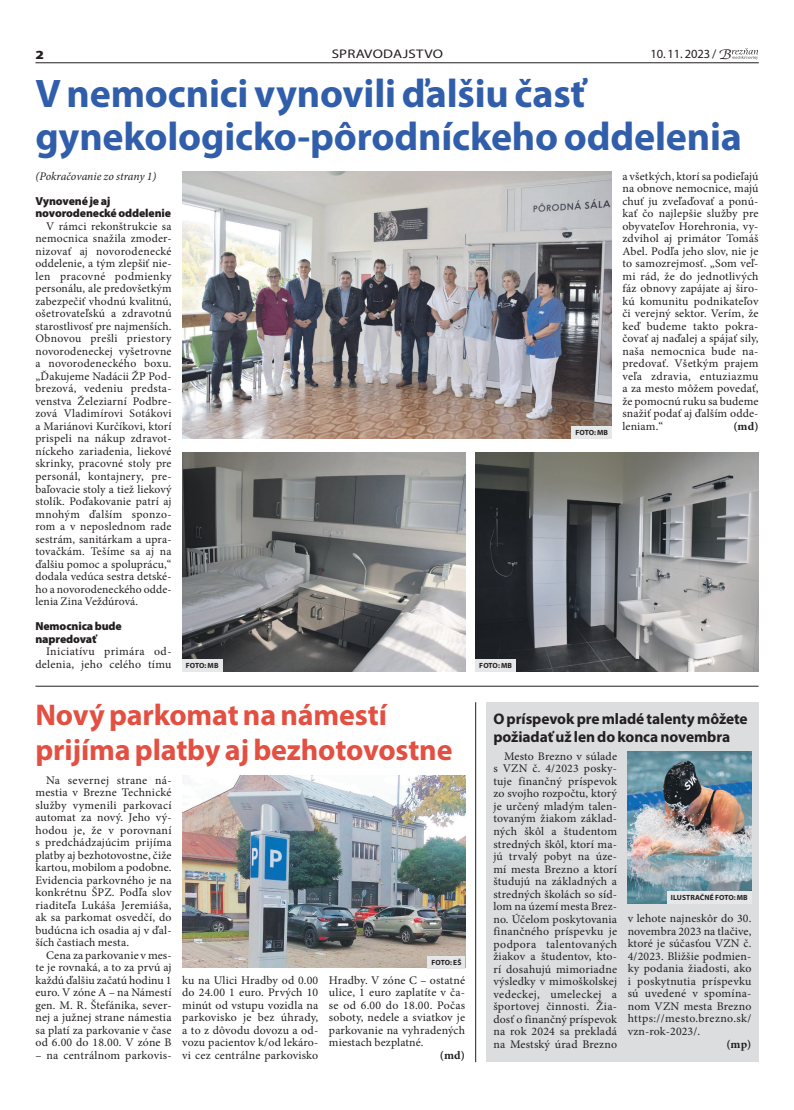
<style>
.page{position:relative;width:794px;height:1110px;background:#fff}
.page>*{position:absolute;margin:0;border:0;box-sizing:border-box;transform-origin:0 0}
.t1{font:700 40px/43.8px "Myriad Pro";letter-spacing:-.005em;color:#305eab}
.t2{font:700 30px/35px "Myriad Pro";letter-spacing:-.005em;color:#e34f41}
.t3{font:700 15.38px/17.8px "Myriad Pro";letter-spacing:-.005em;color:#231f20}
.t4{font:12.5px "Myriad Pro";letter-spacing:.015em;color:#231f20;scale:1.19 1}
.t5{font:12.5px "Myriad Pro";letter-spacing:.015em;color:#231f20}
.t6{font:900 12.5px "Myriad Pro";color:#231f20;scale:1.19 1}
.t7{font:11.62px/12.5px "Minion Pro";letter-spacing:.01em;color:#231f20;text-align:justify}
.t8{font:900 11.62px/12.5px "Myriad Pro";letter-spacing:-.01em;color:#231f20}
.t9{font:italic 11.62px "Minion Pro";letter-spacing:-.005em;color:#231f20}
.t10{font:700 11.62px "Minion Pro";color:#231f20}
.t11{font:700 7.5px "Myriad Pro";letter-spacing:.015em;color:#231f20}
.s1{font-family:"Cerigo Swa Itc TEE";font-style:italic;font-size:13.38px;color:#fff}
</style>
<div class="page">
<hr style="left:35px;top:63px;width:723px;height:1px;background:#231f20">
<svg style="left:732px;top:48px;width:26px;height:12px"></svg>
<div style="left:486px;top:702px;width:272px;height:359px;background:#dcdddf"></div>
<img style="left:182px;top:775px;width:283px;height:192px">
<div style="left:428px;top:955px;width:37px;height:12px;background:#e6e7e9"></div>
<img style="left:628px;top:751px;width:123px;height:152px">
<div style="left:667px;top:890px;width:84px;height:13px;background:#e6e7e9"></div>
<hr style="left:475px;top:702px;width:1px;height:359px;background:#231f20">
<hr style="left:35px;top:685px;width:723px;height:1px;background:#231f20">
<img style="left:182px;top:171px;width:430px;height:267px">
<img style="left:475px;top:452px;width:283px;height:219px">
<img style="left:182px;top:452px;width:283px;height:219px">
<div style="left:572px;top:426px;width:40px;height:12px;background:#e6e7e9"></div>
<div style="left:476px;top:658px;width:40px;height:13px;background:#e6e7e9"></div>
<div style="left:182px;top:658px;width:40px;height:13px;background:#e6e7e9"></div>
<p class="t6" style="left:35px;top:48px;width:9px">2</p>
<p class="t5" style="left:650px;top:46px;width:83px">10. 11. 2023 / <span class="s1">B</span></p>
<p class="t4" style="left:332px;top:46px;width:95px">SPRAVODAJSTVO</p>
<h1 class="t1" style="left:35px;top:70px;width:708px">V nemocnici vynovili ďalšiu časť gynekologicko-pôrodníckeho oddelenia</h1>
<p class="t9" style="left:35px;top:168px;width:122px">(Pokračovanie zo strany 1)</p>
<p class="t8" style="left:35px;top:195px;width:137px">Vynovené je aj novorodenecké oddelenie</p>
<p class="t7" style="left:35px;top:220px;width:138px;text-indent:11px">V rámci rekonštrukcie sa nemocnica snažila zmoder&shy;nizovať aj novorodenecké oddelenie, a tým zlepšiť nie&shy;len pracovné podmienky personálu, ale predovšetkým zabezpečiť vhodnú kvalitnú, ošetrovateľskú a zdravotnú starostlivosť pre najmenších.<br>Obnovou prešli priestory novorodeneckej vyšetrovne a novorodeneckého boxu. „Ďakujeme Nadácii ŽP Pod&shy;brezová, vedeniu predsta&shy;venstva Železiarní Podbre&shy;zová Vladimírovi Sotákovi a Mariánovi Kurčíkovi, ktorí prispeli na nákup zdravot&shy;níckeho zariadenia, liekové skrinky, pracovné stoly pre personál, kontajnery, pre&shy;baľovacie stoly a tiež liekový stolík. Poďakovanie patrí aj mnohým ďalším sponzo&shy;rom a v neposlednom rade sestrám, sanitárkam a upra&shy;tovačkám. Tešíme sa aj na ďalšiu pomoc a spoluprácu,“ dodala vedúca sestra detské&shy;ho a novorodeneckého odde&shy;lenia Zina Veždúrová.</p>
<p class="t8" style="left:35px;top:620px;width:88px">Nemocnica bude napredovať</p>
<p class="t7" style="left:35px;top:645px;width:138px;text-align:right">Iniciatívu primára od&shy;delenia, jeho celého tímu</p>
<p class="t7" style="left:622px;top:170px;width:138px">a všetkých, ktorí sa podieľajú na obnove nemocnice, majú chuť ju zveľaďovať a ponú&shy;kať čo najlepšie služby pre obyvateľov Horehronia, vy&shy;zdvihol aj primátor Tomáš Abel. Podľa jeho slov, nie je to samozrejmosť. „Som veľ&shy;mi rád, že do jednotlivých fáz obnovy zapájate aj širo&shy;kú komunitu podnikateľov či verejný sektor. Verím, že keď budeme takto pokra&shy;čovať aj naďalej a spájať sily, naša nemocnica bude na&shy;predovať. Všetkým prajem veľa zdravia, entuziazmu a za mesto môžem povedať, že pomocnú ruku sa budeme snažiť podať aj ďalším odde&shy;leniam.“</p>
<p class="t10" style="left:733px;top:418px;width:27px">(md)</p>
<p class="t11" style="left:575px;top:427px;width:34px">FOTO: MB</p>
<p class="t11" style="left:186px;top:660px;width:34px">FOTO: MB</p>
<p class="t11" style="left:479px;top:660px;width:34px">FOTO: MB</p>
<h2 class="t2" style="left:35px;top:695px;width:418px">Nový parkomat na námestí prijíma platby aj bezhotovostne</h2>
<p class="t7" style="left:35px;top:773px;width:138px;text-indent:11px">Na severnej strane ná&shy;mestia v Brezne Technické služby vymenili parkovací automat za nový. Jeho vý&shy;hodou je, že v porovnaní s predchádzajúcim prijíma platby aj bezhotovostne, čiže kartou, mobilom a podobne.<br>Evidencia parkovného je na konkrétnu ŠPZ. Podľa slov riaditeľa Lukáša Jeremiáša, ak sa parkomat osvedčí, do budúcna ich osadia aj v ďal&shy;ších častiach mesta.</p>
<p class="t7" style="left:35px;top:948px;width:138px;text-indent:11px">Cena za parkovanie v mes&shy;te je rovnaká, a to za prvú aj každú ďalšiu začatú hodinu 1 euro. V zóne A – na Námestí gen. M. R. Štefánika, sever&shy;nej a južnej strane námestia sa platí za parkovanie v čase od 6.00 do 18.00. V zóne B</p>
<p class="t7" style="left:35px;top:1048px;width:138px">– na centrálnom parkovis-</p>
<p class="t11" style="left:431px;top:956px;width:31px">FOTO: EŠ</p>
<p class="t7" style="left:182px;top:973px;width:138px">ku na Ulici Hradby od 0.00 do 24.00 1 euro. Prvých 10 minút od vstupu vozidla na parkovisko je bez úhrady, a to z dôvodu dovozu a od&shy;vozu pacientov k/od lekáro&shy;vi cez centrálne parkovisko</p>
<p class="t7" style="left:329px;top:973px;width:138px">Hradby. V zóne C – ostatné ulice, 1 euro zaplatíte v ča&shy;se od 6.00 do 18.00. Počas soboty, nedele a sviatkov je parkovanie na vyhradených miestach bezplatné.</p>
<p class="t10" style="left:440px;top:1046px;width:27px">(md)</p>
<h3 class="t3" style="left:493px;top:709px;width:256px">O príspevok pre mladé talenty môžete požiadať už len do konca novembra</h3>
<p class="t7" style="left:493px;top:749px;width:125px;text-indent:11px">Mesto Brezno v súlade s VZN č. 4/2023 posky&shy;tuje finančný príspevok zo svojho rozpočtu, ktorý je určený mladým talen&shy;tovaným žiakom základ&shy;ných škôl a študentom stredných škôl, ktorí ma&shy;jú trvalý pobyt na úze&shy;mí mesta Brezno a ktorí študujú na základných a stredných školách so síd&shy;lom na území mesta Brez&shy;no. Účelom poskytovania finančného príspevku je podpora talentovaných žiakov a študentov, kto&shy;rí dosahujú mimoriadne výsledky v mimoškolskej vedeckej, umeleckej a športovej činnosti. Žia&shy;dosť o finančný príspevok na rok 2024 sa prekladá na Mestský úrad Brezno</p>
<p class="t11" style="left:671px;top:892px;width:78px">ILUSTRAČNÉ FOTO: MB</p>
<p class="t7" style="left:628px;top:912px;width:125px">v lehote najneskôr do 30. novembra 2023 na tlačive, ktoré je súčasťou VZN č.<br>4/2023. Bližšie podmien&shy;ky podania žiadosti, ako i poskytnutia príspevku sú uvedené v spomína&shy;nom VZN mesta Brezno https://mesto.brezno.sk/ vzn-rok-2023/.</p>
<p class="t10" style="left:726px;top:1035px;width:27px">(mp)</p>
</div>
